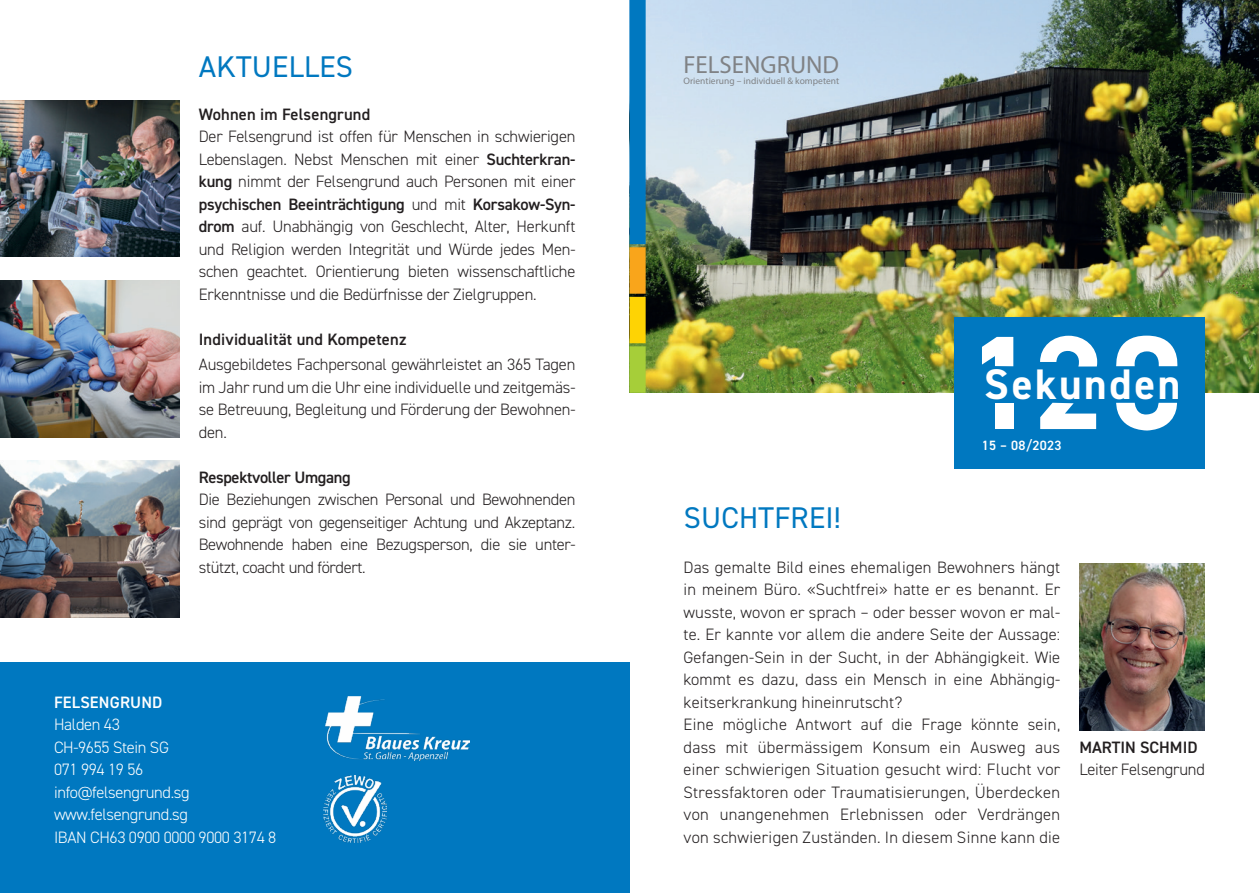
<style>
.page{position:relative;width:1259px;height:893px;background:#fff}
.page>*{position:absolute;margin:0;border:0;box-sizing:border-box;transform-origin:0 0}
.t1{font:700 42.75px "DIN2014";letter-spacing:.06em;color:#fff}
.t2{font:30px "DIN2014";letter-spacing:.01em;color:#0078c0}
.t3{font:24.9px "Myriad Pro";color:#808285}
.t4{font:300 16.5px/22.5px "DIN2014";letter-spacing:-.01em;color:#231f20;text-align:justify}
.t5{font:300 16.5px "DIN2014";letter-spacing:-.02em;color:#fff}
.t6{font:600 16.5px "DIN2014";letter-spacing:.01em;color:#231f20}
.t7{font:600 16.5px "DIN2014";letter-spacing:-.02em;color:#231f20}
.t8{font:600 16.5px "DIN2014";letter-spacing:.01em;color:#fff}
.t9{font:600 13.5px "DIN2014";letter-spacing:.02em;color:#fff}
.t10{font:9.45px "Myriad Pro";letter-spacing:.005em;color:#808285}
.s1{font-weight:600}
</style>
<div class="page">
<img style="left:629px;top:0;width:630px;height:393px">
<img style="left:1079px;top:563px;width:126px;height:167px">
<img style="left:0;top:100px;width:180px;height:156px">
<img style="left:0;top:280px;width:180px;height:158px">
<img style="left:0;top:460px;width:180px;height:158px">
<div style="left:0;top:663px;width:629px;height:230px;background:#0078c0"></div>
<img style="left:325px;top:696px;width:145px;height:64px">
<img style="left:323px;top:775px;width:63px;height:68px">
<div style="left:954px;top:317px;width:251px;height:152px;background:#0078c0"></div>
<svg style="left:982px;top:337px;width:31px;height:29px"></svg>
<div style="left:995px;top:403px;width:18px;height:26px;background:#fff"></div>
<svg style="left:1040px;top:336px;width:57px;height:30px"></svg>
<svg style="left:1040px;top:403px;width:56px;height:26px"></svg>
<svg style="left:1116px;top:336px;width:62px;height:30px"></svg>
<svg style="left:1116px;top:403px;width:61px;height:28px"></svg>
<div style="left:629px;top:0;width:16px;height:244px;background:#0078c0"></div>
<div style="left:629px;top:247px;width:16px;height:47px;background:#f9a51b"></div>
<div style="left:629px;top:297px;width:16px;height:46px;background:#fed304"></div>
<div style="left:629px;top:346px;width:16px;height:47px;background:#a6ce39"></div>
<p class="t2" style="left:199px;top:48px;width:156px">AKTUELLES</p>
<p class="t6" style="left:199px;top:103px;width:173px">Wohnen im Felsengrund</p>
<p class="t4" style="left:199px;top:125px;width:378px">Der Felsengrund ist offen für Menschen in schwierigen Lebenslagen. Nebst Menschen mit einer <span class="s1">Suchterkran&shy;kung</span> nimmt der Felsengrund auch Personen mit einer <span class="s1">psychischen Beeinträchtigung</span> und mit <span class="s1">Korsakow-Syn&shy;drom</span> auf. Unabhängig von Geschlecht, Alter, Herkunft und Religion werden Integrität und Würde jedes Men&shy;schen geachtet. Orientierung bieten wissenschaftliche Erkenntnisse und die Bedürfnisse der Zielgruppen.</p>
<p class="t6" style="left:199px;top:328px;width:209px">Individualität und Kompetenz</p>
<p class="t4" style="left:199px;top:353px;width:378px">Ausgebildetes Fachpersonal gewährleistet an 365 Tagen im Jahr rund um die Uhr eine individuelle und zeitgemäs&shy;se Betreuung, Begleitung und Förderung der Bewohnen&shy;den.</p>
<p class="t7" style="left:199px;top:466px;width:154px">Respektvoller Umgang</p>
<p class="t4" style="left:199px;top:488px;width:378px">Die Beziehungen zwischen Personal und Bewohnenden sind geprägt von gegenseitiger Achtung und Akzeptanz.<br>Bewohnende haben eine Bezugsperson, die sie unter&shy;stützt, coacht und fördert.</p>
<p class="t8" style="left:54px;top:691px;width:110px">FELSENGRUND</p>
<p class="t5" style="left:54px;top:715px;width:67px">Halden 43</p>
<p class="t5" style="left:54px;top:737px;width:116px">CH-9655 Stein SG</p>
<p class="t5" style="left:54px;top:760px;width:91px">071 994 19 56</p>
<p class="t5" style="left:54px;top:782px;width:137px">info@felsengrund.sg</p>
<p class="t5" style="left:54px;top:805px;width:135px">www.felsengrund.sg</p>
<p class="t5" style="left:54px;top:827px;width:224px">IBAN CH63 0900 0000 9000 3174 8</p>
<p class="t3" style="left:683px;top:49px;width:157px">FELSENGRUND</p>
<p class="t10" style="left:683px;top:75px;width:157px">Orientierung – individuell &amp; kompetent</p>
<p class="t2" style="left:683px;top:499px;width:158px">SUCHTFREI!</p>
<p class="t1" style="left:984px;top:356px;width:198px">Sekunden</p>
<p class="t9" style="left:982px;top:436px;width:81px">15 – 08/2023</p>
<p class="t4" style="left:683px;top:556px;width:378px">Das gemalte Bild eines ehemaligen Bewohners hängt in meinem Büro. «Suchtfrei» hatte er es benannt. Er wusste, wovon er sprach – oder besser wovon er mal&shy;te. Er kannte vor allem die andere Seite der Aussage:<br>Gefangen-Sein in der Sucht, in der Abhängigkeit. Wie kommt es dazu, dass ein Mensch in eine Abhängig&shy;keitserkrankung hineinrutscht?</p>
<p class="t4" style="left:683px;top:713px;width:378px">Eine mögliche Antwort auf die Frage könnte sein, dass mit übermässigem Konsum ein Ausweg aus einer schwierigen Situation gesucht wird: Flucht vor Stressfaktoren oder Traumatisierungen, Überdecken von unangenehmen Erlebnissen oder Verdrängen von schwierigen Zuständen. In diesem Sinne kann die</p>
<p class="t6" style="left:1079px;top:736px;width:120px">MARTIN SCHMID</p>
<p class="t4" style="left:1079px;top:758px;width:127px">Leiter Felsengrund</p>
</div>
